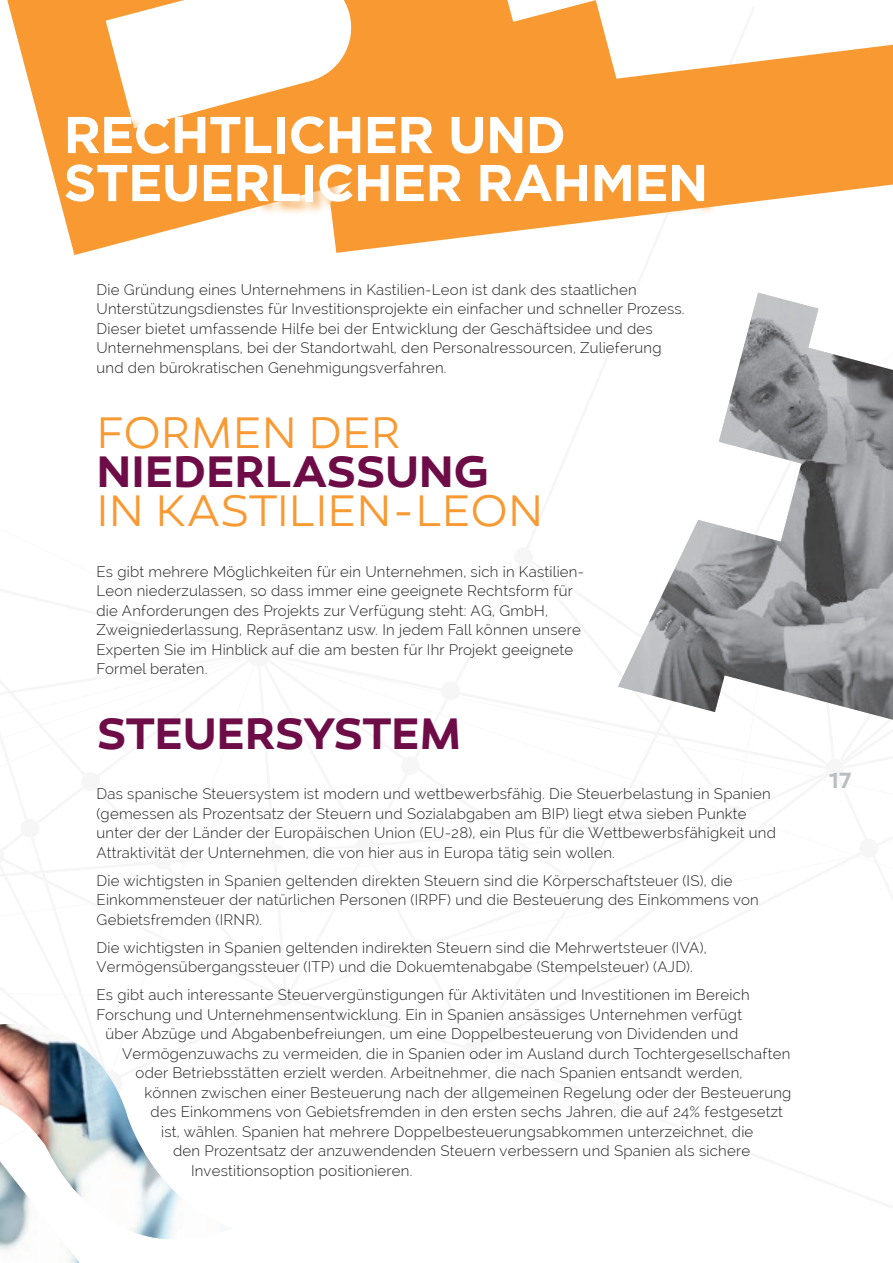
<style>
.page{position:relative;width:893px;height:1263px;background:#fff}
.page>*{position:absolute;margin:0;border:0;box-sizing:border-box;transform-origin:0 0}
.t1{font:700 51.6px/48px "Gotham";letter-spacing:-.02em;color:#fff}
.t2{font:300 45px "Canaro";color:#f89932}
.t3{font:600 45px "Canaro";letter-spacing:-.01em;color:#6e0c47}
.t4{font:600 45px "Canaro";letter-spacing:-.03em;color:#6e0c47}
.t5{font:600 22.5px "Canaro";color:#bcbdc0}
.t6{font:300 15px/19.5px "Raleway";letter-spacing:.015em;color:#231f20}
</style>
<div class="page">
<svg style="left:635px;top:45px;width:258px;height:172px;fill:#f89932"></svg>
<img style="left:618px;top:293px;width:275px;height:427px">
<svg style="left:7px;top:0;width:628px;height:255px;fill:#f89932"></svg>
<img style="left:0;top:1024px;width:232px;height:237px">
<div style="left:64px;top:114px;width:654px;height:102px;background:#f89932"></div>
<h1 class="t1" style="left:64px;top:109px;width:646px">RECHTLICHER UND<br>STEUERLICHER RAHMEN</h1>
<p class="t6" style="left:96px;top:279px;width:590px">Die Gründung eines Unternehmens in Kastilien-Leon ist dank des staatlichen Unterstützungsdienstes für Investitionsprojekte ein einfacher und schneller Prozess.<br>Dieser bietet umfassende Hilfe bei der Entwicklung der Geschäftsidee und des Unternehmensplans, bei der Standortwahl, den Personalressourcen, Zulieferung und den bürokratischen Genehmigungsverfahren.</p>
<h2 class="t2" style="left:97px;top:407px;width:306px">FORMEN DER</h2>
<h2 class="t3" style="left:97px;top:444px;width:394px">NIEDERLASSUNG</h2>
<h2 class="t2" style="left:97px;top:485px;width:448px">IN KASTILIEN-LEON</h2>
<p class="t6" style="left:97px;top:562px;width:489px">Es gibt mehrere Möglichkeiten für ein Unternehmen, sich in Kastilien-Leon niederzulassen, so dass immer eine geeignete Rechtsform für die Anforderungen des Projekts zur Verfügung steht: AG, GmbH, Zweigniederlassung, Repräsentanz usw. In jedem Fall können unsere Experten Sie im Hinblick auf die am besten für Ihr Projekt geeignete Formel beraten.</p>
<h2 class="t4" style="left:97px;top:706px;width:366px">STEUERSYSTEM</h2>
<p class="t6" style="left:97px;top:784px;width:681px">Das spanische Steuersystem ist modern und wettbewerbsfähig. Die Steuerbelastung in Spanien (gemessen als Prozentsatz der Steuern und Sozialabgaben am BIP) liegt etwa sieben Punkte unter der der Länder der Europäischen Union (EU-28), ein Plus für die Wettbewerbsfähigkeit und Attraktivität der Unternehmen, die von hier aus in Europa tätig sein wollen.</p>
<p class="t6" style="left:97px;top:871px;width:664px">Die wichtigsten in Spanien geltenden direkten Steuern sind die Körperschaftsteuer (IS), die<br>Einkommensteuer der natürlichen Personen (IRPF) und die Besteuerung des Einkommens von<br>Gebietsfremden (IRNR).</p>
<p class="t6" style="left:97px;top:938px;width:612px">Die wichtigsten in Spanien geltenden indirekten Steuern sind die Mehrwertsteuer (IVA),<br>Vermögensübergangssteuer (ITP) und die Dokuemtenabgabe (Stempelsteuer) (AJD).</p>
<p class="t6" style="left:97px;top:985px;width:655px">Es gibt auch interessante Steuervergünstigungen für Aktivitäten und Investitionen im Bereich</p>
<p class="t6" style="left:97px;top:1005px;width:647px">Forschung und Unternehmensentwicklung. Ein in Spanien ansässiges Unternehmen verfügt</p>
<p class="t6" style="left:106px;top:1024px;width:634px">über Abzüge und Abgabenbefreiungen, um eine Doppelbesteuerung von Dividenden und</p>
<p class="t6" style="left:122px;top:1044px;width:670px">Vermögenzuwachs zu vermeiden, die in Spanien oder im Ausland durch Tochtergesellschaften</p>
<p class="t6" style="left:136px;top:1063px;width:608px">oder Betriebsstätten erzielt werden. Arbeitnehmer, die nach Spanien entsandt werden,</p>
<p class="t6" style="left:145px;top:1083px;width:648px">können zwischen einer Besteuerung nach der allgemeinen Regelung oder der Besteuerung</p>
<p class="t6" style="left:151px;top:1102px;width:634px">des Einkommens von Gebietsfremden in den ersten sechs Jahren, die auf 24% festgesetzt</p>
<p class="t6" style="left:161px;top:1122px;width:594px">ist, wählen. Spanien hat mehrere Doppelbesteuerungsabkommen unterzeichnet, die</p>
<p class="t6" style="left:173px;top:1141px;width:578px">den Prozentsatz der anzuwendenden Steuern verbessern und Spanien als sichere</p>
<p class="t6" style="left:191px;top:1161px;width:223px">Investitionsoption positionieren.</p>
<h3 class="t5" style="left:829px;top:767px;width:24px">17</h3>
</div>
